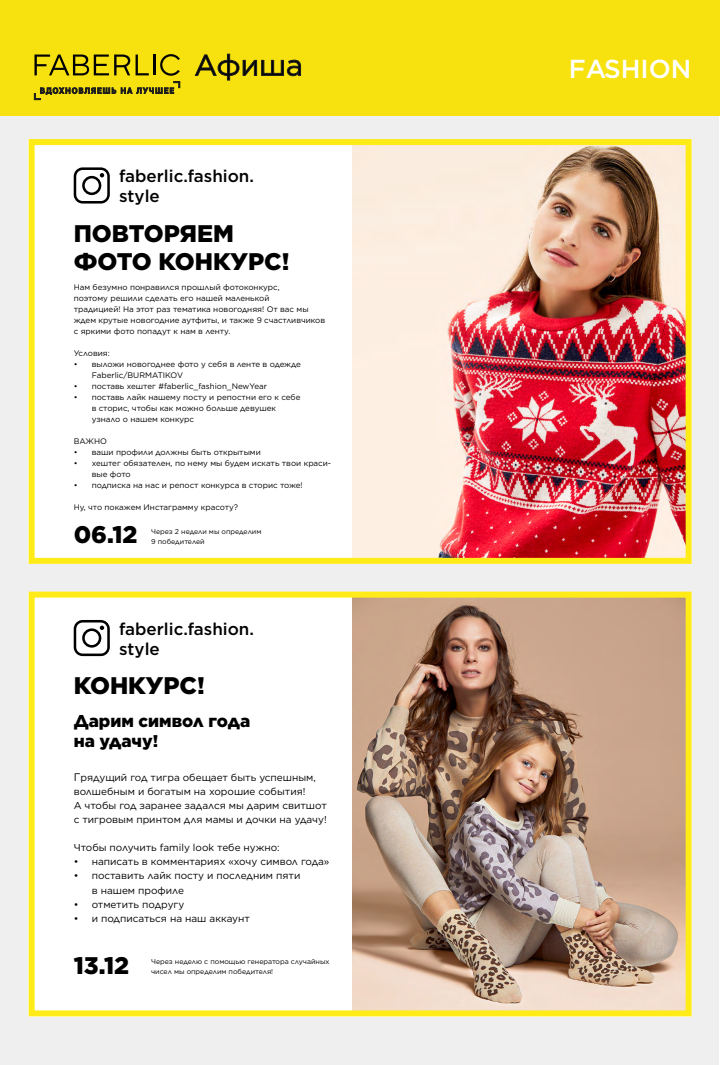
<style>
.page{position:relative;width:720px;height:1065px;background:#fff}
.page>*{position:absolute;margin:0;border:0;box-sizing:border-box;transform-origin:0 0}
.t1{font:500 26px "Gotham";color:#fff}
.t2{font:900 24px/28.8px "Gotham";color:#000}
.t3{font:500 17px/20px "Gotham";color:#020203}
.t4{font:900 17px/20.4px "Gotham";color:#000}
.t5{font:10px/14px "Gotham";color:#000}
.t6{font:8px/11px "Gotham";color:#000}
.t7{font:7px/10px "Gotham";color:#000}
.s1{font-size:11px}
</style>
<div class="page">
<div style="left:0;top:0;width:720px;height:1064px;background:#efefef"></div>
<div style="left:29px;top:139px;width:663px;height:425px;background:#fff"></div>
<div style="left:29px;top:591px;width:663px;height:425px;background:#fff"></div>
<div style="left:0;top:0;width:720px;height:116px;background:#f7e210"></div>
<svg style="left:195px;top:54px;width:106px;height:26px"></svg>
<svg style="left:34px;top:54px;width:146px;height:47px"></svg>
<svg style="left:74px;top:167px;width:36px;height:36px"></svg>
<svg style="left:74px;top:620px;width:36px;height:36px"></svg>
<img style="left:353px;top:146px;width:332px;height:411px">
<img style="left:352px;top:598px;width:333px;height:411px">
<div style="left:29px;top:139px;width:663px;height:425px;border:6px solid #feeb17"></div>
<div style="left:29px;top:591px;width:663px;height:425px;border:6px solid #feeb17"></div>
<h3 class="t3" style="left:119px;top:166px;width:136px">faberlic.fashion. style</h3>
<h2 class="t2" style="left:74px;top:218px;width:217px">ПОВТОРЯЕМ<br>ФОТО КОНКУРС!</h2>
<p class="t6" style="left:74px;top:282px;width:253px">Нам безумно понравился прошлый фотоконкурс,<br>поэтому решили сделать его нашей маленькой<br>традицией! На этот раз тематика новогодняя! От вас мы ждем крутые новогодние аутфиты, и также 9 счастливчиков с яркими фото попадут к нам в ленту.</p>
<p class="t6" style="left:74px;top:348px;width:38px">Условия:</p>
<p class="t6" style="left:92px;top:359px;width:211px;text-indent:-18px">• выложи новогоднее фото у себя в ленте в одежде<br>Faberlic/BURMATIKOV</p>
<p class="t6" style="left:74px;top:381px;width:195px">• поставь хештег #faberlic_fashion_NewYear</p>
<p class="t6" style="left:92px;top:392px;width:210px;text-indent:-18px">• поставь лайк нашему посту и репостни его к себе в сторис, чтобы как можно больше девушек узнало о нашем конкурс</p>
<p class="t6" style="left:74px;top:436px;width:35px">ВАЖНО</p>
<p class="t6" style="left:74px;top:447px;width:189px">• ваши профили должны быть открытыми</p>
<p class="t6" style="left:92px;top:458px;width:241px;text-indent:-18px">• хештег обязателен, по нему мы будем искать твои краси&shy;вые фото</p>
<p class="t6" style="left:74px;top:480px;width:231px">• подписка на нас и репост конкурса в сторис тоже!</p>
<p class="t6" style="left:74px;top:502px;width:166px">Ну, что покажем Инстаграмму красоту?</p>
<h2 class="t2" style="left:74px;top:520px;width:65px">06.12</h2>
<p class="t7" style="left:151px;top:526px;width:112px">Через 2 недели мы определим<br>9 победителей</p>
<h3 class="t3" style="left:119px;top:618px;width:136px">faberlic.fashion. style</h3>
<h2 class="t2" style="left:74px;top:671px;width:133px">КОНКУРС!</h2>
<h3 class="t4" style="left:74px;top:710px;width:178px">Дарим символ года на удачу!</h3>
<p class="t5" style="left:74px;top:770px;width:255px"><span class="s1">Г</span>рядущий год тигра обещает быть успешным, волшебным и богатым на хорошие события!<br>А чтобы год заранее задался мы дарим свитшот с тигровым принтом для мамы и дочки на удачу!</p>
<p class="t5" style="left:74px;top:840px;width:208px">Чтобы получить family look тебе нужно:</p>
<p class="t5" style="left:74px;top:854px;width:257px">• написать в комментариях «хочу символ года»</p>
<p class="t5" style="left:92px;top:868px;width:210px;text-indent:-18px">• поставить лайк посту и последним пяти в нашем профиле</p>
<p class="t5" style="left:74px;top:896px;width:112px">• отметить подругу</p>
<p class="t5" style="left:74px;top:910px;width:178px">• и подписаться на наш аккаунт</p>
<h2 class="t2" style="left:74px;top:950px;width:57px">13.12</h2>
<p class="t7" style="left:151px;top:956px;width:180px">Через неделю с помощью генератора случайных чисел мы определим победителя!</p>
<h1 class="t1" style="left:569px;top:51px;width:124px">FASHION</h1>
</div>
